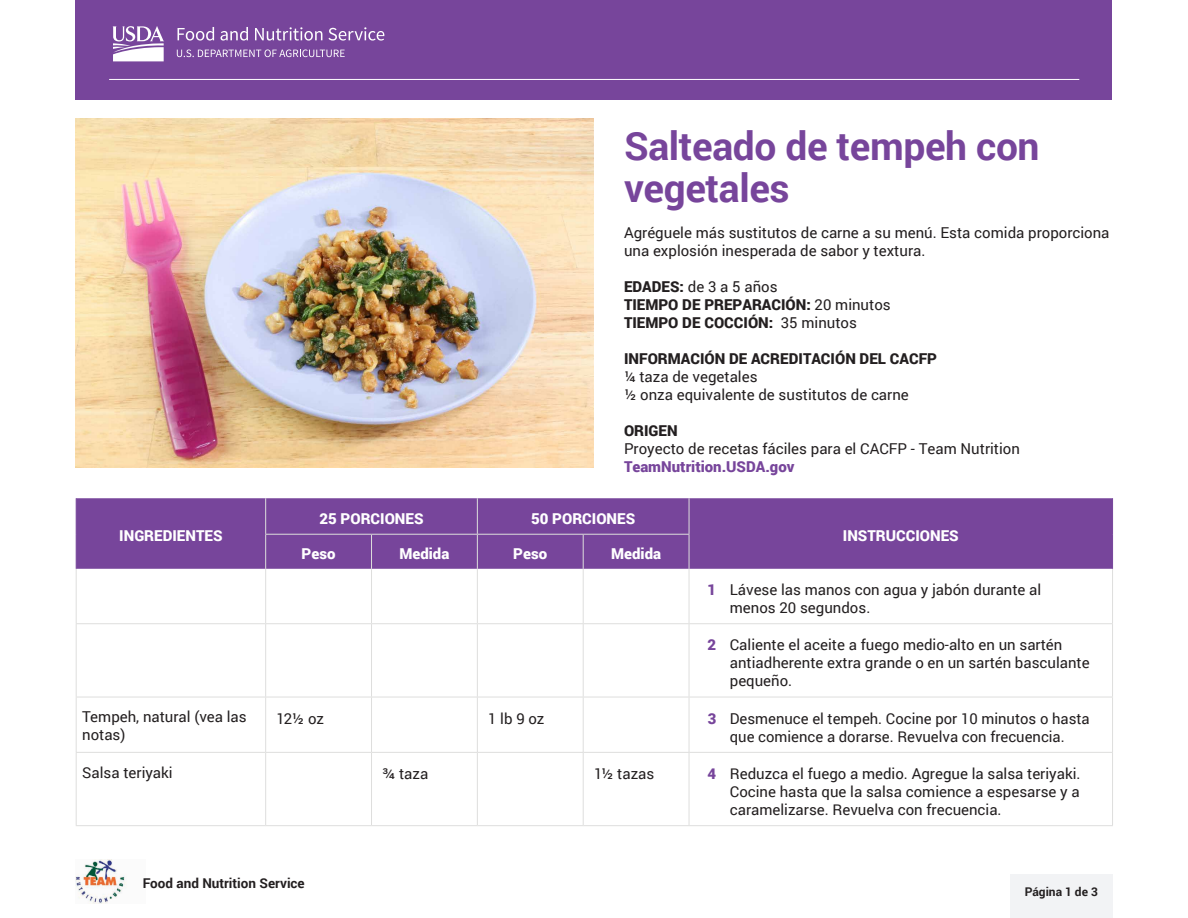
<style>
.page{position:relative;width:1188px;height:918px;background:#fff}
.page>*{position:absolute;margin:0;border:0;box-sizing:border-box;transform-origin:0 0}
.t1{font:700 39px/42px "Roboto";letter-spacing:-.01em;color:#77459b}
.t2{font:15px/18px "Roboto";color:#231f20}
.t3{font:900 15px "Roboto";color:#231f20}
.t4{font:900 15px "Roboto";color:#fff}
.t5{font:900 15px "Roboto";color:#77459b}
.t6{font:700 13.5px "Roboto";color:#231f20}
.t7{font:700 12px "Roboto";color:#231f20}
.s1{font-weight:900}
.s2{font-weight:400}
.s3{font-weight:900;color:#77459b}
</style>
<div class="page">
<div style="left:77px;top:498px;width:1035px;height:71px;background:#77459b"></div>
<img style="left:75px;top:860px;width:52px;height:43px">
<div style="left:1010px;top:874px;width:102px;height:44px;background:#f2f3f5"></div>
<div style="left:76px;top:0;width:1036px;height:100px;background:#77459b"></div>
<svg style="left:178px;top:27px;width:36px;height:14px"></svg>
<svg style="left:221px;top:27px;width:27px;height:14px"></svg>
<svg style="left:255px;top:27px;width:67px;height:14px"></svg>
<svg style="left:328px;top:27px;width:56px;height:14px"></svg>
<svg style="left:177px;top:49px;width:168px;height:8px"></svg>
<svg style="left:112px;top:26px;width:52px;height:35px"></svg>
<hr style="left:109px;top:79px;width:970px;height:1px;background:#fff">
<hr style="left:76px;top:569px;width:1px;height:54px;background:#dededd">
<hr style="left:265px;top:569px;width:1px;height:54px;background:#dededd">
<hr style="left:371px;top:569px;width:1px;height:54px;background:#dededd">
<hr style="left:477px;top:569px;width:1px;height:54px;background:#dededd">
<hr style="left:583px;top:569px;width:1px;height:54px;background:#dededd">
<hr style="left:689px;top:569px;width:1px;height:54px;background:#dededd">
<hr style="left:1112px;top:569px;width:1px;height:54px;background:#dededd">
<hr style="left:76px;top:623px;width:190px;height:1px;background:#dededd">
<hr style="left:76px;top:624px;width:1px;height:73px;background:#dededd">
<hr style="left:266px;top:623px;width:106px;height:1px;background:#dededd">
<hr style="left:265px;top:624px;width:1px;height:73px;background:#dededd">
<hr style="left:372px;top:623px;width:105px;height:1px;background:#dededd">
<hr style="left:371px;top:624px;width:1px;height:73px;background:#dededd">
<hr style="left:477px;top:623px;width:106px;height:1px;background:#dededd">
<hr style="left:477px;top:624px;width:1px;height:73px;background:#dededd">
<hr style="left:583px;top:623px;width:106px;height:1px;background:#dededd">
<hr style="left:583px;top:624px;width:1px;height:73px;background:#dededd">
<hr style="left:689px;top:623px;width:424px;height:1px;background:#dededd">
<hr style="left:689px;top:624px;width:1px;height:73px;background:#dededd">
<hr style="left:1112px;top:624px;width:1px;height:73px;background:#dededd">
<hr style="left:76px;top:697px;width:190px;height:1px;background:#dededd">
<hr style="left:76px;top:697px;width:1px;height:55px;background:#dededd">
<hr style="left:266px;top:697px;width:106px;height:1px;background:#dededd">
<hr style="left:265px;top:697px;width:1px;height:55px;background:#dededd">
<hr style="left:372px;top:697px;width:105px;height:1px;background:#dededd">
<hr style="left:371px;top:697px;width:1px;height:55px;background:#dededd">
<hr style="left:477px;top:697px;width:106px;height:1px;background:#dededd">
<hr style="left:477px;top:697px;width:1px;height:55px;background:#dededd">
<hr style="left:583px;top:697px;width:106px;height:1px;background:#dededd">
<hr style="left:583px;top:697px;width:1px;height:55px;background:#dededd">
<hr style="left:689px;top:697px;width:424px;height:1px;background:#dededd">
<hr style="left:689px;top:697px;width:1px;height:55px;background:#dededd">
<hr style="left:1112px;top:697px;width:1px;height:55px;background:#dededd">
<hr style="left:76px;top:752px;width:190px;height:1px;background:#dededd">
<hr style="left:76px;top:753px;width:1px;height:72px;background:#dededd">
<hr style="left:266px;top:752px;width:106px;height:1px;background:#dededd">
<hr style="left:265px;top:753px;width:1px;height:72px;background:#dededd">
<hr style="left:372px;top:752px;width:105px;height:1px;background:#dededd">
<hr style="left:371px;top:753px;width:1px;height:72px;background:#dededd">
<hr style="left:477px;top:752px;width:106px;height:1px;background:#dededd">
<hr style="left:477px;top:753px;width:1px;height:72px;background:#dededd">
<hr style="left:583px;top:752px;width:106px;height:1px;background:#dededd">
<hr style="left:583px;top:753px;width:1px;height:72px;background:#dededd">
<hr style="left:689px;top:752px;width:424px;height:1px;background:#dededd">
<hr style="left:689px;top:753px;width:1px;height:72px;background:#dededd">
<hr style="left:1112px;top:753px;width:1px;height:72px;background:#dededd">
<hr style="left:76px;top:825px;width:190px;height:1px;background:#dededd">
<hr style="left:266px;top:825px;width:106px;height:1px;background:#dededd">
<hr style="left:372px;top:825px;width:105px;height:1px;background:#dededd">
<hr style="left:477px;top:825px;width:106px;height:1px;background:#dededd">
<hr style="left:583px;top:825px;width:106px;height:1px;background:#dededd">
<hr style="left:689px;top:825px;width:424px;height:1px;background:#dededd">
<hr style="left:265px;top:498px;width:1px;height:36px;background:#dededd">
<hr style="left:477px;top:498px;width:1px;height:36px;background:#dededd">
<hr style="left:689px;top:498px;width:1px;height:36px;background:#dededd">
<hr style="left:265px;top:535px;width:1px;height:34px;background:#dededd">
<hr style="left:371px;top:535px;width:1px;height:34px;background:#dededd">
<hr style="left:477px;top:535px;width:1px;height:34px;background:#dededd">
<hr style="left:583px;top:535px;width:1px;height:34px;background:#dededd">
<hr style="left:689px;top:535px;width:1px;height:34px;background:#dededd">
<hr style="left:76px;top:498px;width:1px;height:36px;background:#77459b">
<hr style="left:76px;top:534px;width:1px;height:35px;background:#77459b">
<hr style="left:1112px;top:498px;width:1px;height:36px;background:#77459b">
<hr style="left:1112px;top:534px;width:1px;height:35px;background:#77459b">
<img style="left:76px;top:118px;width:517px;height:350px">
<hr style="left:265px;top:534px;width:107px;height:1px;background:#dededd">
<hr style="left:372px;top:534px;width:105px;height:1px;background:#dededd">
<hr style="left:477px;top:534px;width:106px;height:1px;background:#dededd">
<hr style="left:583px;top:534px;width:106px;height:1px;background:#dededd">
<h1 class="t1" style="left:624px;top:124px;width:417px">Salteado de tempeh con vegetales</h1>
<p class="t2" style="left:624px;top:223px;width:487px">Agréguele más sustitutos de carne a su menú. Esta comida proporciona una explosión inesperada de sabor y textura.</p>
<p class="t2" style="left:624px;top:277px;width:155px"><span class="s1">EDADES:</span> de 3 a 5 años</p>
<p class="t3" style="left:624px;top:294px;width:268px">TIEMPO DE PREPARACIÓN: <span class="s2">20 minutos</span></p>
<p class="t3" style="left:624px;top:312px;width:234px">TIEMPO DE COCCIÓN: <span class="s2">35 minutos</span></p>
<h2 class="t3" style="left:624px;top:348px;width:315px">INFORMACIÓN DE ACREDITACIÓN DEL CACFP</h2>
<p class="t2" style="left:624px;top:367px;width:135px">¼ taza de vegetales</p>
<p class="t2" style="left:624px;top:385px;width:286px">½ onza equivalente de sustitutos de carne</p>
<h2 class="t3" style="left:624px;top:420px;width:55px">ORIGEN</h2>
<p class="t2" style="left:624px;top:439px;width:397px">Proyecto de recetas fáciles para el CACFP - Team Nutrition</p>
<p class="t5" style="left:624px;top:456px;width:172px">TeamNutrition.USDA.gov</p>
<p class="t4" style="left:119px;top:525px;width:105px">INGREDIENTES</p>
<p class="t4" style="left:319px;top:508px;width:106px">25 PORCIONES</p>
<p class="t4" style="left:531px;top:508px;width:106px">50 PORCIONES</p>
<p class="t4" style="left:302px;top:543px;width:35px">Peso</p>
<p class="t4" style="left:399px;top:543px;width:51px">Medida</p>
<p class="t4" style="left:513px;top:543px;width:35px">Peso</p>
<p class="t4" style="left:611px;top:543px;width:51px">Medida</p>
<p class="t2" style="left:82px;top:708px;width:166px">Tempeh, natural (vea las notas)</p>
<p class="t2" style="left:82px;top:763px;width:92px">Salsa teriyaki</p>
<p class="t2" style="left:276px;top:709px;width:49px">12½ oz</p>
<p class="t2" style="left:382px;top:764px;width:48px">¾ taza</p>
<p class="t2" style="left:488px;top:709px;width:58px">1 lb 9 oz</p>
<p class="t2" style="left:594px;top:764px;width:62px">1½ tazas</p>
<p class="t6" style="left:143px;top:874px;width:163px">Food and Nutrition Service</p>
<p class="t4" style="left:843px;top:525px;width:117px">INSTRUCCIONES</p>
<p class="t2" style="left:730px;top:580px;width:313px;text-indent:-22px"><span class="s3">1</span> Lávese las manos con agua y jabón durante al menos 20 segundos.</p>
<p class="t2" style="left:730px;top:635px;width:361px;text-indent:-22px"><span class="s3">2</span> Caliente el aceite a fuego medio-alto en un sartén antiadherente extra grande o en un sartén basculante pequeño.</p>
<p class="t2" style="left:708px;top:709px;width:384px;text-align:center"><span class="s3">3</span> Desmenuce el tempeh. Cocine por 10 minutos o hasta que comience a dorarse. Revuelva con frecuencia.</p>
<p class="t2" style="left:730px;top:764px;width:352px;text-align:justify;text-indent:-22px"><span class="s3">4</span> Reduzca el fuego a medio. Agregue la salsa teriyaki.<br>Cocine hasta que la salsa comience a espesarse y a caramelizarse. Revuelva con frecuencia.</p>
<p class="t7" style="left:1025px;top:883px;width:75px">Página 1 de 3</p>
</div>
